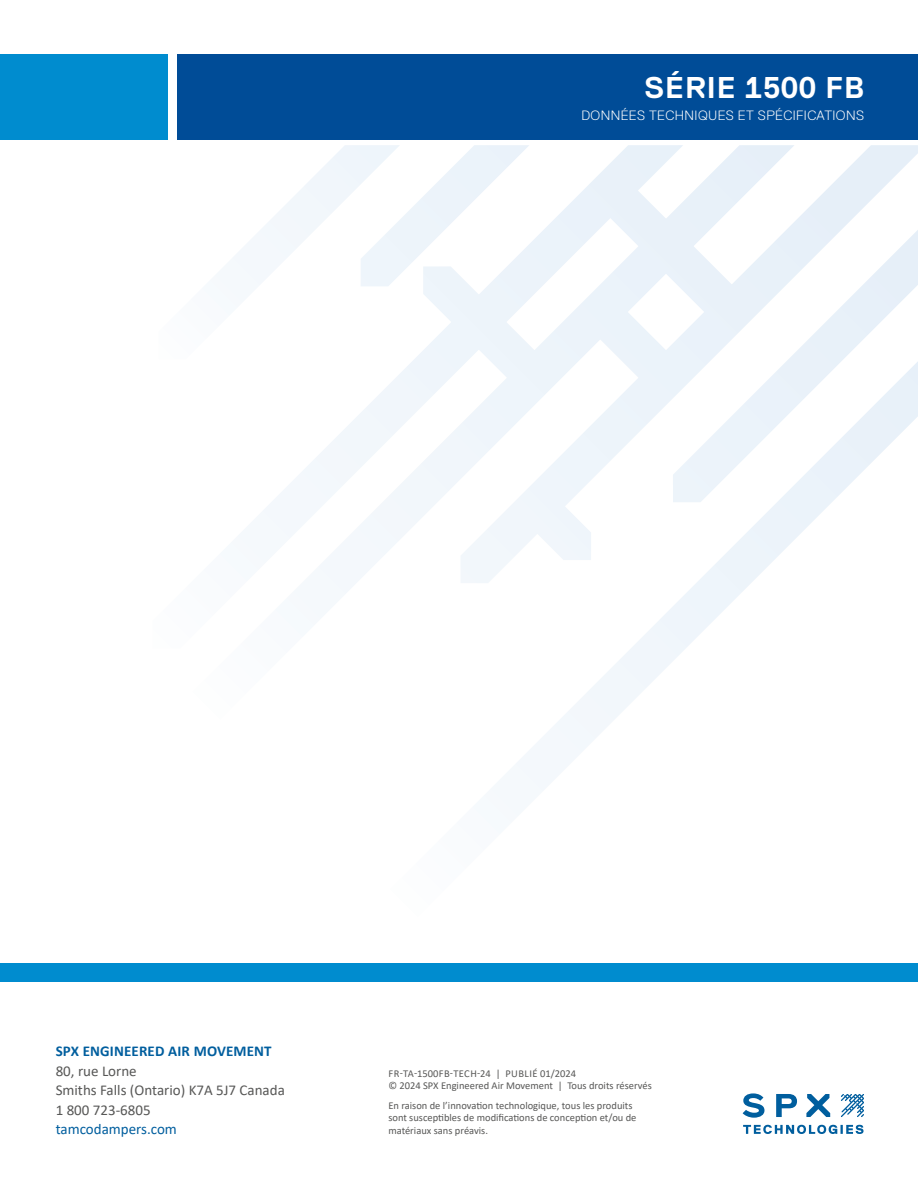
<style>
.page{position:relative;width:918px;height:1188px;background:#fff}
.page>*{position:absolute;margin:0;border:0;box-sizing:border-box;transform-origin:0 0}
.white_bullets{font:700 30px "Replica Std";letter-spacing:.03em;color:#fff}
.t1{font:15px "Calibri";color:#575756}
.t2{font:700 15px "Calibri";letter-spacing:.01em;color:#005e9e}
.t3{font:15px "Calibri";color:#005e9e}
.t4{font:300 13.5px "Replica Std";letter-spacing:.03em;color:#fff}
.t5{font:10.5px/12.6px "Calibri";color:#575756}
</style>
<div class="page">
<svg style="left:795px;top:145px;width:123px;height:85px"></svg>
<svg style="left:683px;top:145px;width:112px;height:85px"></svg>
<svg style="left:683px;top:230px;width:235px;height:131px"></svg>
<svg style="left:516px;top:361px;width:402px;height:430px"></svg>
<svg style="left:233px;top:145px;width:450px;height:503px"></svg>
<div style="left:177px;top:55px;width:741px;height:85px;background:#004c97"></div>
<div style="left:0;top:55px;width:168px;height:85px;background:#008ccf"></div>
<div style="left:0;top:963px;width:918px;height:19px;background:#008ccf"></div>
<svg style="left:743px;top:1093px;width:21px;height:25px"></svg>
<svg style="left:776px;top:1094px;width:21px;height:23px"></svg>
<svg style="left:806px;top:1094px;width:24px;height:23px"></svg>
<svg style="left:841px;top:1094px;width:23px;height:23px"></svg>
<svg style="left:743px;top:1125px;width:121px;height:9px"></svg>
<p class="white_bullets" style="left:645px;top:71px;width:221px">SÉRIE 1500 FB</p>
<p class="t4" style="left:581px;top:108px;width:284px">DONNÉES TECHNIQUES ET SPÉCIFICATIONS</p>
<p class="t2" style="left:56px;top:1040px;width:218px">SPX ENGINEERED AIR MOVEMENT</p>
<p class="t1" style="left:56px;top:1060px;width:83px">80, rue Lorne</p>
<p class="t1" style="left:56px;top:1080px;width:231px">Smiths Falls (Ontario) K7A 5J7 Canada</p>
<p class="t1" style="left:56px;top:1099px;width:97px">1 800 723-6805</p>
<p class="t3" style="left:56px;top:1119px;width:123px">tamcodampers.com</p>
<p class="t5" style="left:388px;top:1067px;width:265px">FR-TA-1500FB-TECH-24 | PUBLIÉ 01/2024<br>© 2024 SPX Engineered Air Movement | Tous droits réservés</p>
<p class="t5" style="left:388px;top:1099px;width:250px">En raison de l’innovation technologique, tous les produits sont susceptibles de modifications de conception et/ou de matériaux sans préavis.</p>
</div>
